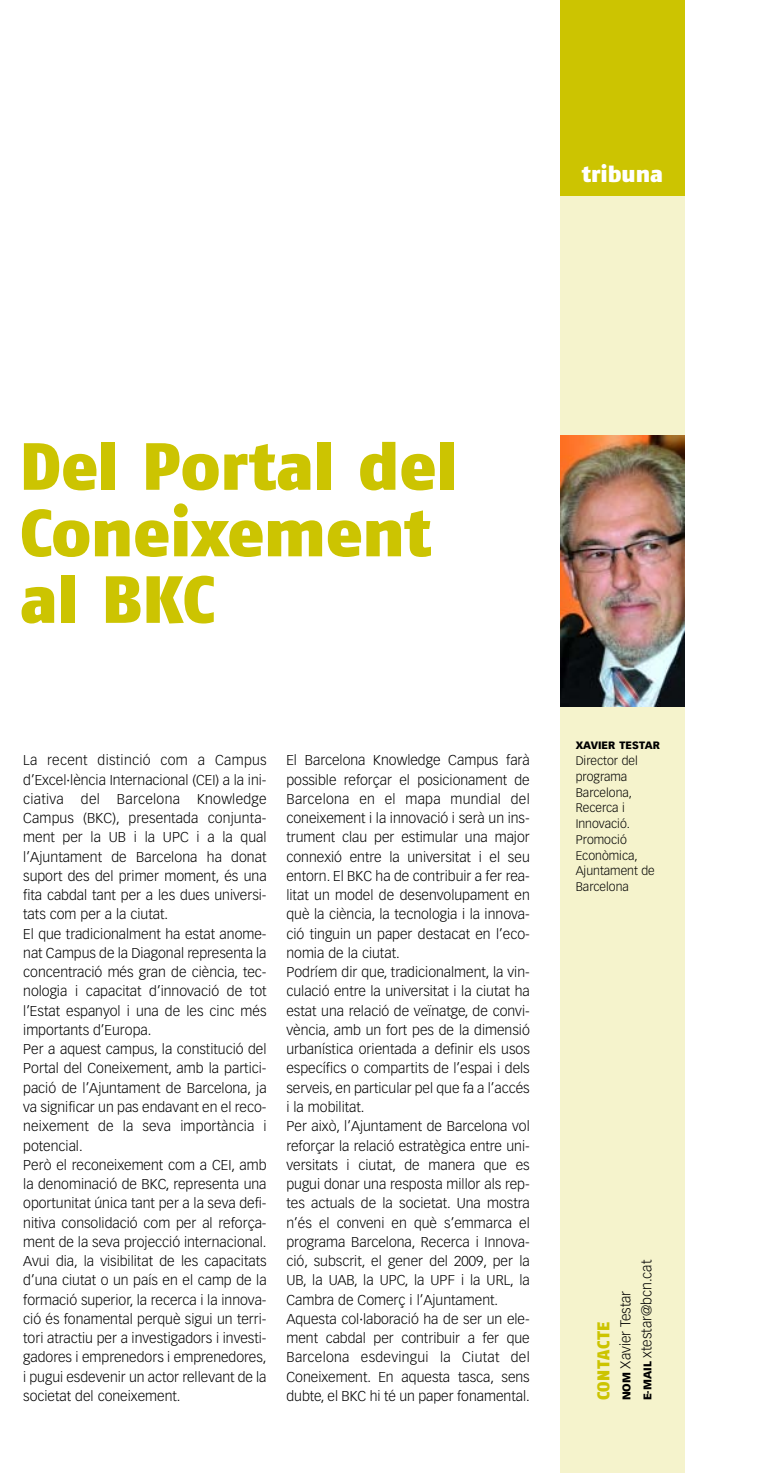
<style>
.page{position:relative;width:759px;height:1473px;background:#fff}
.page>*{position:absolute;margin:0;border:0;box-sizing:border-box;transform-origin:0 0}
.t1{font:900 66.5px/66.5px "Fago No";color:#ccc401}
.t2{font:900 22.75px "Fago No";letter-spacing:-.005em;color:#fff}
.t3{font:900 17.15px "Fago No";letter-spacing:.04em;color:#ccc401}
.t4{font:300 14px/19.2px "Vectora LH";color:#000}
.t5{font:300 12.25px/15.8px "Vectora LH";color:#000}
.t6{font:900 10.5px "Vectora LH";color:#000}
.s1{font-weight:900;font-size:11.03px}
</style>
<div class="page">
<div style="left:560px;top:196px;width:124px;height:1276px;background:#f5f3cc"></div>
<div style="left:560px;top:0;width:124px;height:196px;background:#ccc401"></div>
<img style="left:560px;top:435px;width:124px;height:271px">
<h2 class="t2" style="left:581px;top:165px;width:83px">tribuna</h2>
<h1 class="t1" style="left:20px;top:438px;width:438px">Del Portal del<br>Coneixement al BKC</h1>
<p class="t4" style="left:23px;top:751px;width:245px">La recent distinció com a Campus d’Excel·lència Internacional (CEI) a la ini&shy;ciativa del Barcelona Knowledge Campus (BKC), presentada conjunta&shy;ment per la UB i la UPC i a la qual l’Ajuntament de Barcelona ha donat suport des del primer moment, és una fita cabdal tant per a les dues universi&shy;tats com per a la ciutat.<br>El que tradicionalment ha estat anome&shy;nat Campus de la Diagonal representa la concentració més gran de ciència, tec&shy;nologia i capacitat d’innovació de tot l’Estat espanyol i una de les cinc més importants d’Europa.<br>Per a aquest campus, la constitució del Portal del Coneixement, amb la partici&shy;pació de l’Ajuntament de Barcelona, ja va significar un pas endavant en el reco&shy;neixement de la seva importància i potencial.<br>Però el reconeixement com a CEI, amb la denominació de BKC, representa una oportunitat única tant per a la seva defi&shy;nitiva consolidació com per al reforça&shy;ment de la seva projecció internacional.<br>Avui dia, la visibilitat de les capacitats d’una ciutat o un país en el camp de la formació superior, la recerca i la innova&shy;ció és fonamental perquè sigui un terri&shy;tori atractiu per a investigadors i investi&shy;gadores i emprenedors i emprenedores, i pugui esdevenir un actor rellevant de la societat del coneixement.</p>
<p class="t4" style="left:286px;top:751px;width:245px">El Barcelona Knowledge Campus farà possible reforçar el posicionament de Barcelona en el mapa mundial del coneixement i la innovació i serà un ins&shy;trument clau per estimular una major connexió entre la universitat i el seu entorn. El BKC ha de contribuir a fer rea&shy;litat un model de desenvolupament en què la ciència, la tecnologia i la innova&shy;ció tinguin un paper destacat en l’eco&shy;nomia de la ciutat.<br>Podríem dir que, tradicionalment, la vin&shy;culació entre la universitat i la ciutat ha estat una relació de veïnatge, de convi&shy;vència, amb un fort pes de la dimensió urbanística orientada a definir els usos específics o compartits de l’espai i dels serveis, en particular pel que fa a l’accés i la mobilitat.<br>Per això, l’Ajuntament de Barcelona vol reforçar la relació estratègica entre uni&shy;versitats i ciutat, de manera que es pugui donar una resposta millor als rep&shy;tes actuals de la societat. Una mostra n’és el conveni en què s’emmarca el programa Barcelona, Recerca i Innova&shy;ció, subscrit, el gener del 2009, per la UB, la UAB, la UPC, la UPF i la URL, la Cambra de Comerç i l’Ajuntament.<br>Aquesta col·laboració ha de ser un ele&shy;ment cabdal per contribuir a fer que Barcelona esdevingui la Ciutat del Coneixement. En aquesta tasca, sens dubte, el BKC hi té un paper fonamental.</p>
<p class="t6" style="left:575px;top:740px;width:86px">XAVIER TESTAR</p>
<p class="t5" style="left:575px;top:753px;width:81px">Director del programa<br>Barcelona,<br>Recerca i<br>Innovació.<br>Promoció<br>Econòmica,<br>Ajuntament de<br>Barcelona</p>
<p class="t3" style="left:596px;top:1400px;width:80px;rotate:-90deg">CONTACTE</p>
<p class="t4" style="left:615px;top:1400px;width:142px;line-height:21px;rotate:-90deg"><span class="s1">NOM</span> Xavier Testar<br><span class="s1">E-MAIL</span> xtestar@bcn.cat</p>
</div>
